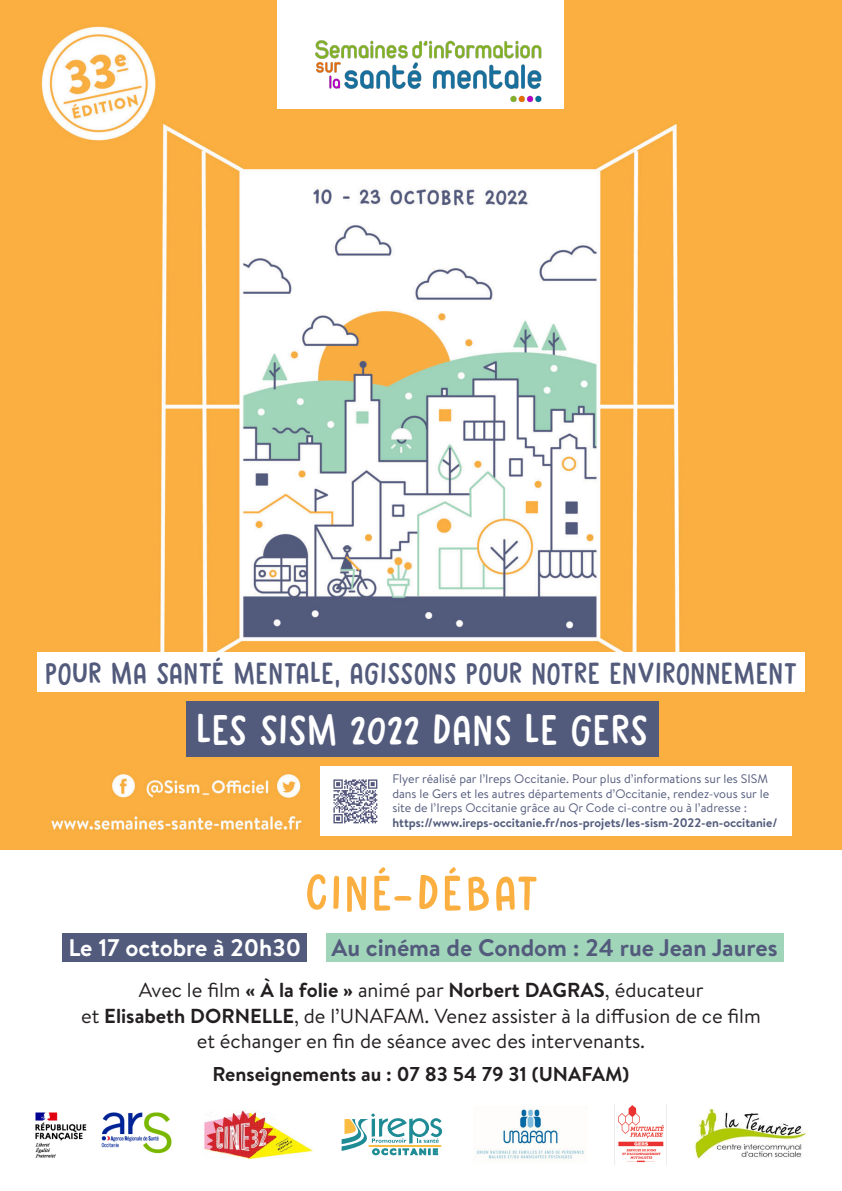
<style>
.page{position:relative;width:842px;height:1191px;background:#fff}
.page>*{position:absolute;margin:0;border:0;box-sizing:border-box;transform-origin:0 0}
.t1{font:50.4px "Kabouter DEMO";letter-spacing:.1em;color:#faaf40}
.t2{font:43.2px "Kabouter DEMO";letter-spacing:.05em;color:#fff}
.t3{font:30.8px "Kabouter DEMO";letter-spacing:.05em;color:#535b7c}
.t4{font:700 24px "Brandon Text";color:#535b7c}
.t5{font:700 24px "Brandon Text";color:#fff}
.t6{font:20.3px/25.3px "Brandon Text";color:#231f20;text-align:center}
.t7{font:700 20px "Brandon Text";color:#231f20}
.t8{font:12.4px/14.8px "Brandon Text";color:#535b7c;text-align:justify}
.t9{font:700 12.4px "Brandon Text";color:#535b7c}
.s1{font-weight:700}
</style>
<div class="page">
<div style="left:0;top:734px;width:841px;height:116px;background:#faaf40"></div>
<img style="left:0;top:0;width:842px;height:805px">
<svg style="left:163px;top:692px;width:527px;height:139px"></svg>
<div style="left:37px;top:652px;width:768px;height:40px;background:#fff"></div>
<div style="left:186px;top:701px;width:472px;height:55px;background:#535b7c"></div>
<div style="left:0;top:0;width:263px;height:8px;background:#faaf40"></div>
<div style="left:236px;top:0;width:363px;height:116px;background:#faaf40"></div>
<div style="left:576px;top:0;width:265px;height:8px;background:#faaf40"></div>
<div style="left:277px;top:0;width:287px;height:108px;background:#fff"></div>
<img style="left:315px;top:40px;width:227px;height:63px">
<div style="left:63px;top:933px;width:244px;height:28px;background:#535b7c"></div>
<div style="left:326px;top:933px;width:457px;height:28px;background:#a1d5ba"></div>
<img style="left:35px;top:1112px;width:137px;height:46px">
<img style="left:204px;top:1110px;width:109px;height:48px">
<img style="left:476px;top:1109px;width:108px;height:51px">
<img style="left:614px;top:1104px;width:50px;height:60px">
<svg style="left:341px;top:1113px;width:102px;height:43px"></svg>
<img style="left:693px;top:1108px;width:114px;height:51px">
<img style="left:51px;top:807px;width:251px;height:23px">
<img style="left:106px;top:772px;width:196px;height:26px">
<div style="left:320px;top:767px;width:471px;height:69px;background:#fff"></div>
<img style="left:333px;top:779px;width:45px;height:45px">
<p class="t3" style="left:45px;top:656px;width:753px">POUR MA SANTÉ MENTALE, AGISSONS POUR NOTRE ENVIRONNEMENT</p>
<p class="t2" style="left:197px;top:706px;width:452px">LES SISM 2022 DANS LE GERS</p>
<p class="t8" style="left:392px;top:770px;width:378px">Flyer réalisé par l’Ireps Occitanie. Pour plus d’informations sur les SISM dans le Gers et les autres départements d’Occitanie, rendez-vous sur le site de l’Ireps Occitanie grâce au Qr Code ci-contre ou à l’adresse :</p>
<p class="t9" style="left:392px;top:814px;width:387px">https://www.ireps-occitanie.fr/nos-projets/les-sism-2022-en-occitanie/</p>
<p class="t1" style="left:306px;top:865px;width:233px">CINÉ-DÉBAT</p>
<p class="t5" style="left:68px;top:931px;width:234px">Le 17 octobre à 20h30</p>
<p class="t4" style="left:332px;top:931px;width:448px">Au cinéma de Condom : 24 rue Jean Jaures</p>
<p class="t6" style="left:81px;top:977px;width:681px">Avec le film <span class="s1">« À la folie »</span> animé par <span class="s1">Norbert DAGRAS</span>, éducateur<br>et <span class="s1">Elisabeth DORNELLE</span>, de l’UNAFAM. Venez assister à la diffusion de ce film et échanger en fin de séance avec des intervenants.</p>
<p class="t7" style="left:213px;top:1060px;width:418px">Renseignements au : 07 83 54 79 31 (UNAFAM)</p>
</div>
